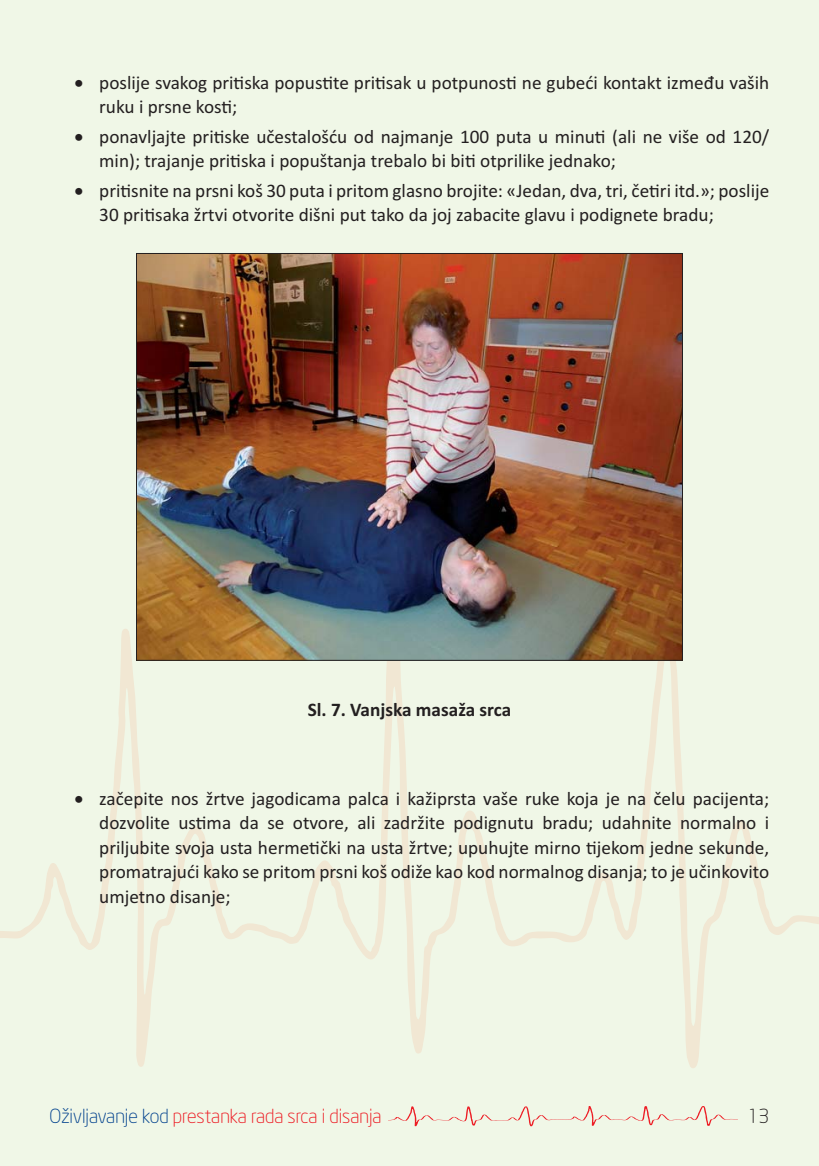
<style>
.page{position:relative;width:819px;height:1166px;background:#f0f7e7}
.page>*{position:absolute;margin:0;border:0;box-sizing:border-box;transform-origin:0 0}
.t1{font:19.25px/24.5px "Calibri";color:#231f20}
.t2{font:300 19.25px "Neo Sans Intel";color:#ed1c24}
.t3{font:700 19.25px "Calibri";color:#231f20}
.t4{font:300 19.25px "Neo Sans Intel";color:#231f20}
.s1{color:#02428e}
</style>
<div class="page">
<svg style="left:0;top:629px;width:819px;height:439px"></svg>
<svg style="left:389px;top:1106px;width:348px;height:20px"></svg>
<img style="left:138px;top:255px;width:543px;height:404px">
<p class="t1" style="left:99px;top:72px;width:671px;text-indent:-25px">• poslije svakog pritiska popustite pritisak u potpunosti ne gubeći kontakt između vaših ruku i prsne kosti;</p>
<p class="t1" style="left:99px;top:126px;width:671px;text-indent:-25px">• ponavljajte pritiske učestalošću od najmanje 100 puta u minuti (ali ne više od 120/ min); trajanje pritiska i popuštanja trebalo bi biti otprilike jednako;</p>
<p class="t1" style="left:99px;top:180px;width:671px;text-indent:-25px">• pritisnite na prsni koš 30 puta i pritom glasno brojite: «Jedan, dva, tri, četiri itd.»; poslije<br>30 pritisaka žrtvi otvorite dišni put tako da joj zabacite glavu i podignete bradu;</p>
<p class="t3" style="left:308px;top:703px;width:205px">Sl. 7. Vanjska masaža srca</p>
<p class="t1" style="left:99px;top:788px;width:671px;text-align:justify;text-indent:-25px">• začepite nos žrtve jagodicama palca i kažiprsta vaše ruke koja je na čelu pacijenta; dozvolite ustima da se otvore, ali zadržite podignutu bradu; udahnite normalno i priljubite svoja usta hermetički na usta žrtve; upuhujte mirno tijekom jedne sekunde, promatrajući kako se pritom prsni koš odiže kao kod normalnog disanja; to je učinkovito umjetno disanje;</p>
<p class="t2" style="left:50px;top:1109px;width:333px"><span class="s1">Oživljavanje kod</span> prestanka rada srca i disanja</p>
<p class="t4" style="left:747px;top:1109px;width:23px">13</p>
</div>
